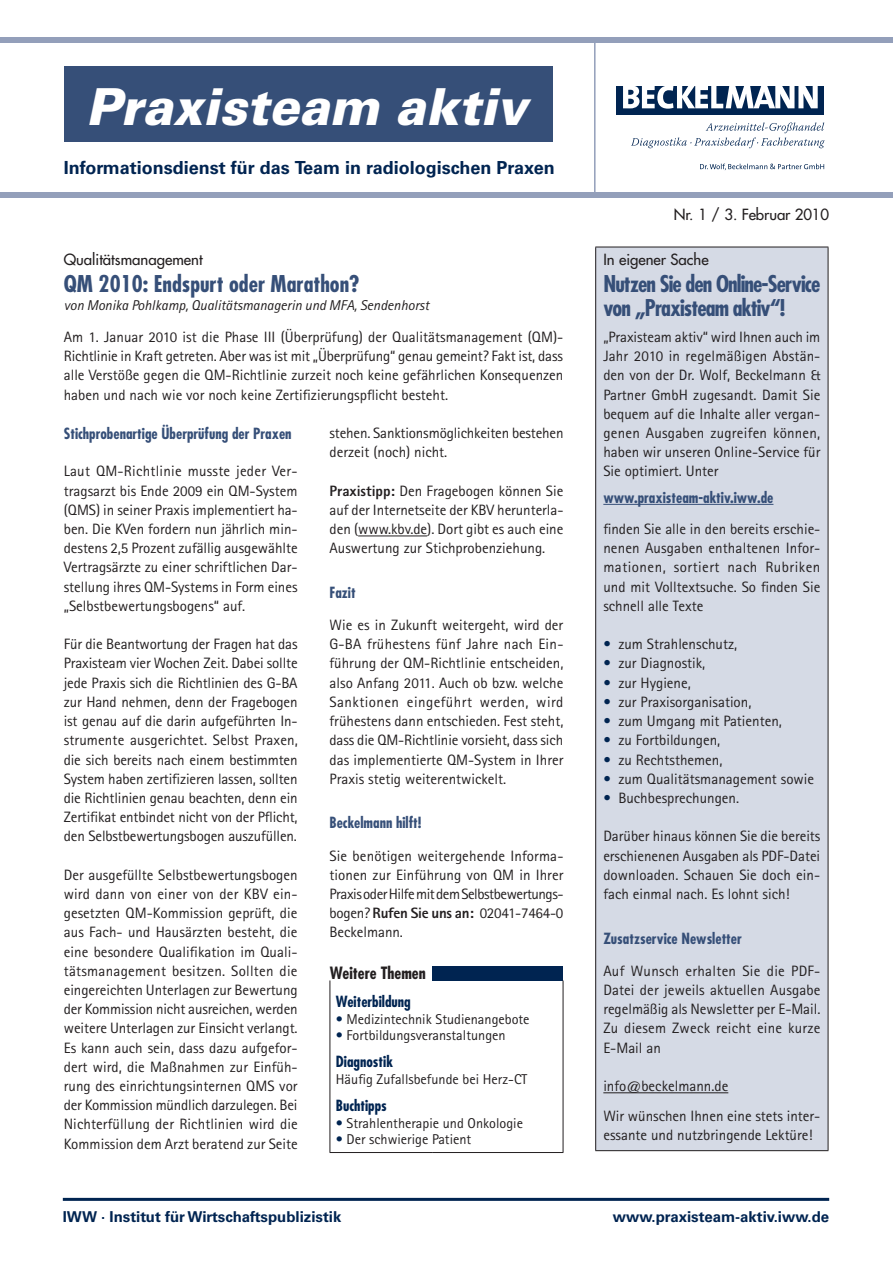
<style>
.page{position:relative;width:893px;height:1263px;background:#fff}
.page>*{position:absolute;margin:0;border:0;box-sizing:border-box;transform-origin:0 0}
.t1{font:italic 900 51px "Univers";color:#fff}
.Ueberschrift-gross{font:700 condensed 22.5px/24px "Futura";letter-spacing:-.04em;color:#364f78}
.Ueberschrift-gross-2{font:700 condensed 22.5px "Futura";color:#364f78}
.t2{font:700 18px "Univers";color:#002451}
.Grundtext-Tabelle-Ue{font:700 condensed 16.5px "Futura";color:#231f20}
.Grundtext{font:15px/19.2px "Agfa Rotis Sans Serif";color:#231f20;text-align:justify}
.Aufz-mit-Tab{font:15px "Agfa Rotis Sans Serif";color:#231f20}
.Ueberschrift-mittel{font:700 condensed 15px "Futura";color:#364f78}
.t3{font:700 15px "Univers";color:#002451}
.Dachzeile{font:15px "Futura";color:#231f20}
.Anreisser-Ueberschri{font:700 condensed 15px "Futura";color:#002451}
.Grundtext-2{font:700 condensed 15px "Futura";color:#364f78}
.Anreisser-Text-Tab{font:14.25px "Agfa Rotis Sans Serif";color:#231f20}
.Autorenzeile{font:italic 14.25px "Agfa Rotis Sans Serif";color:#231f20}
.Anreisser-Text-Tab-E{font:14.25px "Agfa Rotis Sans Serif";color:#231f20}
.Anreisser-Text{font:14.25px "Agfa Rotis Sans Serif";color:#231f20}
.s1{font-weight:800}
.s2{color:#002451}
</style>
<div class="page">
<div style="left:65px;top:66px;width:488px;height:76px;background:#364f78"></div>
<div style="left:617px;top:86px;width:207px;height:28px;background:#002451"></div>
<svg style="left:623px;top:86px;width:195px;height:23px"></svg>
<svg style="left:700px;top:164px;width:124px;height:6px"></svg>
<svg style="left:631px;top:123px;width:194px;height:25px"></svg>
<div style="left:0;top:192px;width:893px;height:5px;background:#939fba"></div>
<hr style="left:594px;top:42px;width:1px;height:150px;background:#939fba">
<div style="left:0;top:38px;width:893px;height:5px;background:#939fba"></div>
<hr style="left:63px;top:1198px;width:766px;height:3px;background:#002451">
<div style="left:432px;top:966px;width:131px;height:14px;background:#002451"></div>
<hr style="left:330px;top:980px;width:1px;height:172px;background:#231f20">
<hr style="left:563px;top:980px;width:1px;height:172px;background:#231f20">
<hr style="left:330px;top:1152px;width:102px;height:1px;background:#231f20">
<hr style="left:432px;top:1152px;width:131px;height:1px;background:#231f20">
<div style="left:596px;top:247px;width:232px;height:904px;background:#d5dae5"></div>
<hr style="left:595px;top:247px;width:233px;height:1px;background:#231f20">
<hr style="left:595px;top:247px;width:1px;height:903px;background:#231f20">
<hr style="left:828px;top:247px;width:1px;height:903px;background:#231f20">
<hr style="left:595px;top:1150px;width:233px;height:1px;background:#231f20">
<hr style="left:603px;top:504px;width:170px;height:1px;background:#364f78">
<hr style="left:603px;top:1092px;width:125px;height:1px;background:#231f20">
<hr style="left:358px;top:536px;width:69px;height:1px;background:#231f20">
<p class="t1" style="left:86px;top:74px;width:443px">Praxisteam aktiv</p>
<p class="t2" style="left:64px;top:157px;width:492px">Informationsdienst für das Team in radiologischen Praxen</p>
<p class="Dachzeile" style="left:64px;top:250px;width:140px">Qualitätsmanagement</p>
<p class="Ueberschrift-gross-2" style="left:64px;top:270px;width:297px">QM 2010: Endspurt oder Marathon?</p>
<p class="Autorenzeile" style="left:64px;top:297px;width:367px">von Monika Pohlkamp, Qualitätsmanagerin und MFA, Sendenhorst</p>
<p class="Grundtext" style="left:64px;top:327px;width:501px">Am 1. Januar 2010 ist die Phase III (Überprüfung) der Qualitätsmanagement (QM)- Richtlinie in Kraft getreten. Aber was ist mit „Überprüfung“ genau gemeint? Fakt ist, dass alle Verstöße gegen die QM-Richtlinie zurzeit noch keine gefährlichen Konsequenzen haben und nach wie vor noch keine Zertifizierungspflicht besteht.</p>
<p class="Ueberschrift-mittel" style="left:64px;top:424px;width:229px">Stichprobenartige Überprüfung der Praxen</p>
<p class="Grundtext" style="left:64px;top:462px;width:235px">Laut QM-Richtlinie musste jeder Ver&shy;tragsarzt bis Ende 2009 ein QM-System (QMS) in seiner Praxis implementiert ha&shy;ben. Die KVen fordern nun jährlich min&shy;destens 2,5 Prozent zufällig ausgewählte Vertragsärzte zu einer schriftlichen Dar&shy;stellung ihres QM-Systems in Form eines „Selbstbewertungsbogens“ auf.</p>
<p class="Grundtext" style="left:64px;top:634px;width:236px">Für die Beantwortung der Fragen hat das Praxisteam vier Wochen Zeit. Dabei sollte jede Praxis sich die Richtlinien des G-BA zur Hand nehmen, denn der Fragebogen ist genau auf die darin aufgeführten In&shy;strumente ausgerichtet. Selbst Praxen, die sich bereits nach einem bestimmten System haben zertifizieren lassen, sollten die Richtlinien genau beachten, denn ein Zertifikat entbindet nicht von der Pflicht, den Selbstbewertungsbogen auszufüllen.</p>
<p class="Grundtext" style="left:64px;top:865px;width:236px">Der ausgefüllte Selbstbewertungsbogen wird dann von einer von der KBV ein&shy;gesetzten QM-Kommission geprüft, die aus Fach- und Hausärzten besteht, die eine besondere Qualifikation im Quali&shy;tätsmanagement besitzen. Sollten die eingereichten Unterlagen zur Bewertung der Kommission nicht ausreichen, werden weitere Unterlagen zur Einsicht verlangt.<br>Es kann auch sein, dass dazu aufgefor&shy;dert wird, die Maßnahmen zur Einfüh&shy;rung des einrichtungsinternen QMS vor der Kommission mündlich darzulegen. Bei Nichterfüllung der Richtlinien wird die Kommission dem Arzt beratend zur Seite</p>
<p class="Grundtext" style="left:330px;top:423px;width:236px">stehen. Sanktionsmöglichkeiten bestehen derzeit (noch) nicht.</p>
<p class="Grundtext" style="left:330px;top:481px;width:235px"><span class="s1">Praxistipp:</span> Den Fragebogen können Sie auf der Internetseite der KBV herunterla&shy;den (www.kbv.de). Dort gibt es auch eine Auswertung zur Stichprobenziehung.</p>
<p class="Ueberschrift-mittel" style="left:330px;top:583px;width:28px">Fazit</p>
<p class="Grundtext" style="left:330px;top:615px;width:235px">Wie es in Zukunft weitergeht, wird der G-BA frühestens fünf Jahre nach Ein&shy;führung der QM-Richtlinie entscheiden, also Anfang 2011. Auch ob bzw. welche Sanktionen eingeführt werden, wird frühestens dann entschieden. Fest steht, dass die QM-Richtlinie vorsieht, dass sich das implementierte QM-System in Ihrer Praxis stetig weiterentwickelt.</p>
<p class="Ueberschrift-mittel" style="left:330px;top:813px;width:93px">Beckelmann hilft!</p>
<p class="Grundtext" style="left:330px;top:846px;width:235px">Sie benötigen weitergehende Informa&shy;tionen zur Einführung von QM in Ihrer Praxis oder Hilfe mit dem Selbstbewertungs&shy;bogen? <span class="s1">Rufen Sie uns an:</span> 02041-7464-0<br>Beckelmann.</p>
<p class="Grundtext-Tabelle-Ue" style="left:330px;top:962px;width:97px">Weitere Themen</p>
<p class="Anreisser-Ueberschri" style="left:336px;top:992px;width:76px">Weiterbildung</p>
<p class="Anreisser-Text-Tab" style="left:336px;top:1010px;width:195px"><span class="s2">•</span> Medizintechnik Studienangebote</p>
<p class="Anreisser-Text-Tab-E" style="left:336px;top:1027px;width:171px"><span class="s2">•</span> Fortbildungsveranstaltungen</p>
<p class="Anreisser-Ueberschri" style="left:336px;top:1052px;width:59px">Diagnostik</p>
<p class="Anreisser-Text" style="left:336px;top:1071px;width:193px">Häufig Zufallsbefunde bei Herz-CT</p>
<p class="Anreisser-Ueberschri" style="left:336px;top:1096px;width:52px">Buchtipps</p>
<p class="Anreisser-Text-Tab" style="left:336px;top:1114px;width:189px"><span class="s2">•</span> Strahlentherapie und Onkologie</p>
<p class="Anreisser-Text-Tab-E" style="left:336px;top:1131px;width:137px"><span class="s2">•</span> Der schwierige Patient</p>
<p class="Dachzeile" style="left:674px;top:205px;width:157px">Nr. 1 / 3. Februar 2010</p>
<p class="Dachzeile" style="left:603px;top:250px;width:107px">In eigener Sache</p>
<p class="Ueberschrift-gross" style="left:603px;top:272px;width:219px">Nutzen Sie den Online-Service von „Praxisteam aktiv“!</p>
<p class="Grundtext" style="left:603px;top:327px;width:219px">„Praxisteam aktiv“ wird Ihnen auch im Jahr 2010 in regelmäßigen Abstän&shy;den von der Dr. Wolf, Beckelmann &amp; Partner GmbH zugesandt. Damit Sie bequem auf die Inhalte aller vergan&shy;genen Ausgaben zugreifen können, haben wir unseren Online-Service für Sie optimiert. Unter</p>
<p class="Grundtext-2" style="left:603px;top:488px;width:172px">www.praxisteam-aktiv.iww.de</p>
<p class="Grundtext" style="left:603px;top:519px;width:219px">finden Sie alle in den bereits erschie&shy;nenen Ausgaben enthaltenen Infor&shy;mationen, sortiert nach Rubriken und mit Volltextsuche. So finden Sie schnell alle Texte</p>
<p class="Aufz-mit-Tab" style="left:603px;top:635px;width:135px"><span class="s2">•</span> zum Strahlenschutz,</p>
<p class="Aufz-mit-Tab" style="left:603px;top:654px;width:103px"><span class="s2">•</span> zur Diagnostik,</p>
<p class="Aufz-mit-Tab" style="left:603px;top:674px;width:89px"><span class="s2">•</span> zur Hygiene,</p>
<p class="Aufz-mit-Tab" style="left:603px;top:693px;width:150px"><span class="s2">•</span> zur Praxisorganisation,</p>
<p class="Aufz-mit-Tab" style="left:603px;top:712px;width:180px"><span class="s2">•</span> zum Umgang mit Patienten,</p>
<p class="Aufz-mit-Tab" style="left:603px;top:731px;width:118px"><span class="s2">•</span> zu Fortbildungen,</p>
<p class="Aufz-mit-Tab" style="left:603px;top:750px;width:121px"><span class="s2">•</span> zu Rechtsthemen,</p>
<p class="Aufz-mit-Tab" style="left:603px;top:770px;width:212px"><span class="s2">•</span> zum Qualitätsmanagement sowie</p>
<p class="Aufz-mit-Tab" style="left:603px;top:789px;width:137px"><span class="s2">•</span> Buchbesprechungen.</p>
<p class="Grundtext" style="left:603px;top:826px;width:219px">Darüber hinaus können Sie die bereits erschienenen Ausgaben als PDF-Datei downloaden. Schauen Sie doch ein&shy;fach einmal nach. Es lohnt sich!</p>
<p class="Ueberschrift-mittel" style="left:603px;top:929px;width:140px">Zusatzservice Newsletter</p>
<p class="Grundtext" style="left:603px;top:961px;width:219px">Auf Wunsch erhalten Sie die PDF-Datei der jeweils aktuellen Ausgabe regelmäßig als Newsletter per E-Mail.<br>Zu diesem Zweck reicht eine kurze E-Mail an</p>
<p class="Grundtext" style="left:603px;top:1076px;width:126px">info@beckelmann.de</p>
<p class="Grundtext" style="left:603px;top:1106px;width:219px">Wir wünschen Ihnen eine stets inter&shy;essante und nutzbringende Lektüre!</p>
<p class="t3" style="left:63px;top:1208px;width:280px">IWW . Institut für Wirtschaftspublizistik</p>
<p class="t3" style="left:613px;top:1208px;width:218px">www.praxisteam-aktiv.iww.de</p>
</div>
